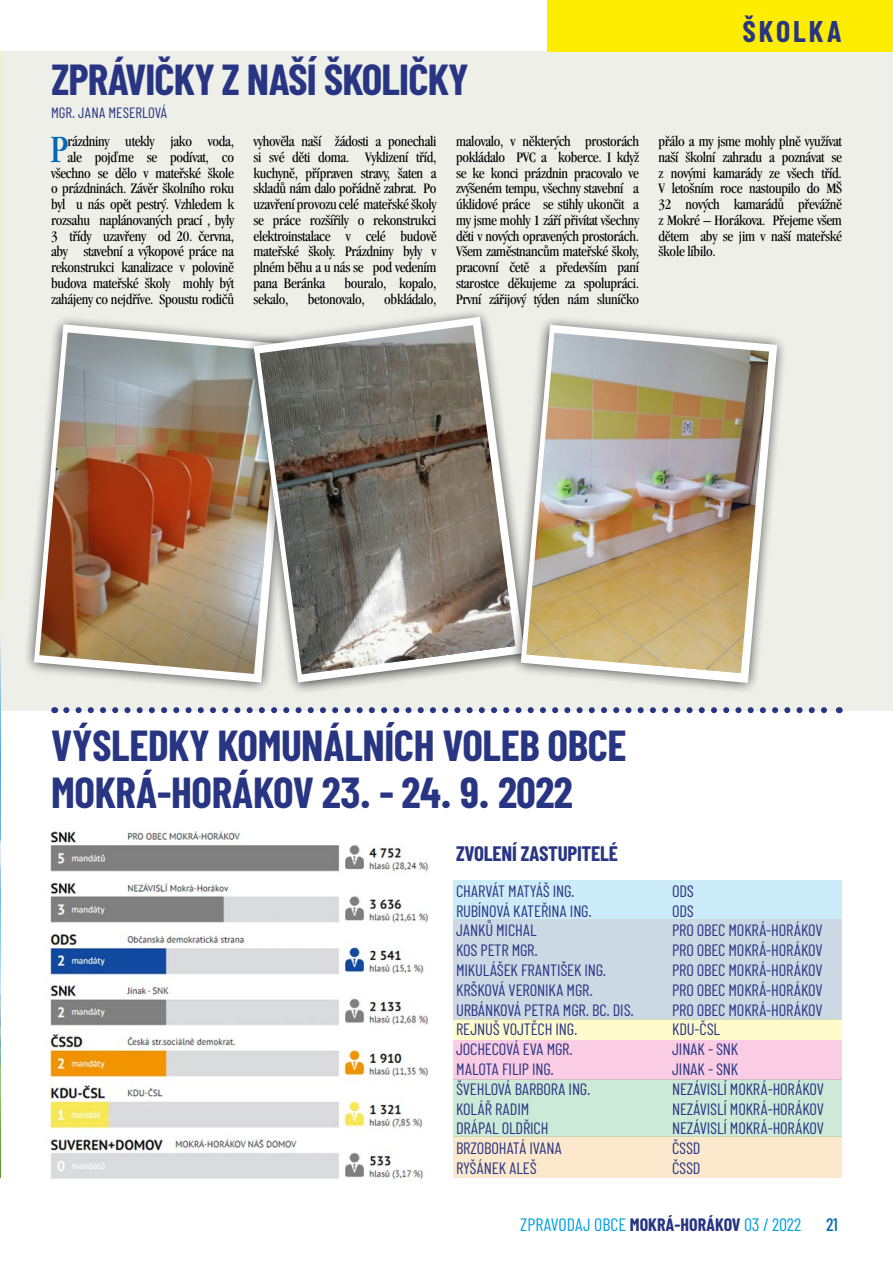
<style>
.page{position:relative;width:893px;height:1263px;background:#fff}
.page>*{position:absolute;margin:0;border:0;box-sizing:border-box;transform-origin:0 0}
.t1{font:700 43.5px "Barlow Condensed";letter-spacing:-.01em;color:#283583}
.text_základní{font:condensed 40.05px "ITC Garamond OT";color:#0069b4}
.t2{font:700 30px "Barlow Condensed";letter-spacing:.1em;color:#283583}
.t3{font:700 21px "Barlow Condensed";letter-spacing:-.01em;color:#283583}
.t4{font:18px "Barlow Condensed";color:#009fe3}
.t5{font:500 18px "Barlow Condensed";color:#0069b4}
.t6{font:16.5px "Barlow Condensed";letter-spacing:-.01em;color:#283583}
.text_základní-2{font:condensed 15px/15.8px "ITC Garamond OT";letter-spacing:-.02em;color:#000;text-align:justify}
.t7{font:15px "Barlow Condensed";color:#283583}
.s1{font-weight:700;color:#283583}
</style>
<div class="page">
<div style="left:453px;top:880px;width:389px;height:39px;background:#cdecf9"></div>
<div style="left:453px;top:919px;width:389px;height:100px;background:#cdd8e5"></div>
<div style="left:453px;top:1019px;width:389px;height:21px;background:#fffbcd"></div>
<div style="left:453px;top:1137px;width:389px;height:41px;background:#fce9cd"></div>
<div style="left:453px;top:1079px;width:389px;height:58px;background:#cdead9"></div>
<div style="left:453px;top:1040px;width:389px;height:39px;background:#facde5"></div>
<div style="left:1px;top:51px;width:892px;height:659px;background:#eeefe9"></div>
<hr style="left:0;top:51px;width:1px;height:546px;background:#f0eeca">
<img style="left:0;top:662px;width:1px;height:515px">
<div style="left:548px;top:0;width:345px;height:51px;background:#ffed00"></div>
<svg style="left:27px;top:318px;width:213px;height:372px"></svg>
<svg style="left:34px;top:324px;width:206px;height:358px"></svg>
<img style="left:39px;top:332px;width:201px;height:342px">
<svg style="left:240px;top:312px;width:245px;height:380px"></svg>
<svg style="left:254px;top:317px;width:235px;height:365px"></svg>
<img style="left:260px;top:325px;width:248px;height:349px">
<svg style="left:508px;top:319px;width:276px;height:372px"></svg>
<svg style="left:521px;top:325px;width:256px;height:358px"></svg>
<img style="left:526px;top:333px;width:243px;height:340px">
<svg style="left:66px;top:707px;width:767px;height:6px"></svg>
<svg style="left:0;top:597px;width:1px;height:65px"></svg>
<img style="left:44px;top:831px;width:385px;height:349px">
<p class="t1" style="left:51px;top:52px;width:419px">ZPRÁVIČKY Z NAŠÍ ŠKOLIČKY</p>
<p class="t7" style="left:51px;top:103px;width:118px">MGR. JANA MESERLOVÁ</p>
<p class="t2" style="left:742px;top:12px;width:101px">ŠKOLKA</p>
<p class="text_základní-2" style="left:51px;top:133px;width:185px;text-align:right">rázdniny utekly jako voda, ale pojďme se podívat, co všechno se dělo v mateřské škole o prázdninách. Závěr školního roku byl u nás opět pestrý. Vzhledem k rozsahu naplánovaných prací , byly<br>3 třídy uzavřeny od 20. června, aby stavební a výkopové práce na rekonstrukci kanalizace v polovině budova mateřské školy mohly být zahájeny co nejdříve. Spoustu rodičů</p>
<p class="text_základní-2" style="left:254px;top:133px;width:185px">vyhověla naší žádosti a ponechali si své děti doma. Vyklizení tříd, kuchyně, přípraven stravy, šaten a skladů nám dalo pořádně zabrat. Po uzavření provozu celé mateřské školy se práce rozšířily o rekonstrukci elektroinstalace v celé budově mateřské školy. Prázdniny byly v plném běhu a u nás se pod vedením pana Beránka</p>
<p class="text_základní" style="left:51px;top:127px;width:19px">P</p>
<p class="text_základní-2" style="left:344px;top:275px;width:94px">bouralo, kopalo,</p>
<p class="text_základní-2" style="left:254px;top:291px;width:36px">sekalo,</p>
<p class="text_základní-2" style="left:308px;top:291px;width:58px">betonovalo,</p>
<p class="text_základní-2" style="left:384px;top:291px;width:54px">obkládalo,</p>
<p class="text_základní-2" style="left:456px;top:133px;width:185px">malovalo, v některých prostorách pokládalo PVC a koberce. I když se ke konci prázdnin pracovalo ve zvýšeném tempu, všechny stavební a úklidové práce se stihly ukončit a my jsme mohly 1 září přivítat všechny děti v nových opravených prostorách.<br>Všem zaměstnancům mateřské školy, pracovní četě a především paní starostce děkujeme za spolupráci.<br>První zářijový týden nám sluníčko</p>
<p class="text_základní-2" style="left:659px;top:133px;width:185px">přálo a my jsme mohly plně využívat naší školní zahradu a poznávat se z novými kamarády ze všech tříd.<br>V letošním roce nastoupilo do MŠ 32 nových kamarádů převážně z Mokré – Horákova. Přejeme všem dětem aby se jim v naší mateřské škole líbilo.</p>
<p class="t1" style="left:51px;top:718px;width:577px">VÝSLEDKY KOMUNÁLNÍCH VOLEB OBCE</p>
<p class="t1" style="left:51px;top:765px;width:523px">MOKRÁ-HORÁKOV 23. - 24. 9. 2022</p>
<p class="t3" style="left:456px;top:841px;width:164px">ZVOLENÍ ZASTUPITELÉ</p>
<p class="t6" style="left:456px;top:880px;width:120px">CHARVÁT MATYÁŠ ING.</p>
<p class="t6" style="left:672px;top:880px;width:23px">ODS</p>
<p class="t6" style="left:456px;top:900px;width:137px">RUBÍNOVÁ KATEŘINA ING.</p>
<p class="t6" style="left:672px;top:900px;width:23px">ODS</p>
<p class="t6" style="left:456px;top:920px;width:82px">JANKŮ MICHAL</p>
<p class="t6" style="left:672px;top:920px;width:152px">PRO OBEC MOKRÁ-HORÁKOV</p>
<p class="t6" style="left:456px;top:940px;width:83px">KOS PETR MGR.</p>
<p class="t6" style="left:672px;top:940px;width:152px">PRO OBEC MOKRÁ-HORÁKOV</p>
<p class="t6" style="left:456px;top:960px;width:152px">MIKULÁŠEK FRANTIŠEK ING.</p>
<p class="t6" style="left:672px;top:960px;width:152px">PRO OBEC MOKRÁ-HORÁKOV</p>
<p class="t6" style="left:456px;top:979px;width:138px">KRŠKOVÁ VERONIKA MGR.</p>
<p class="t6" style="left:672px;top:979px;width:152px">PRO OBEC MOKRÁ-HORÁKOV</p>
<p class="t6" style="left:456px;top:999px;width:179px">URBÁNKOVÁ PETRA MGR. BC. DIS.</p>
<p class="t6" style="left:672px;top:999px;width:152px">PRO OBEC MOKRÁ-HORÁKOV</p>
<p class="t6" style="left:456px;top:1019px;width:123px">REJNUŠ VOJTĚCH ING.</p>
<p class="t6" style="left:672px;top:1019px;width:50px">KDU-ČSL</p>
<p class="t6" style="left:456px;top:1039px;width:118px">JOCHECOVÁ EVA MGR.</p>
<p class="t6" style="left:672px;top:1039px;width:68px">JINAK - SNK</p>
<p class="t6" style="left:456px;top:1059px;width:99px">MALOTA FILIP ING.</p>
<p class="t6" style="left:672px;top:1059px;width:68px">JINAK - SNK</p>
<p class="t6" style="left:456px;top:1078px;width:136px">ŠVEHLOVÁ BARBORA ING.</p>
<p class="t6" style="left:672px;top:1078px;width:153px">NEZÁVISLÍ MOKRÁ-HORÁKOV</p>
<p class="t6" style="left:456px;top:1098px;width:75px">KOLÁŘ RADIM</p>
<p class="t6" style="left:672px;top:1098px;width:153px">NEZÁVISLÍ MOKRÁ-HORÁKOV</p>
<p class="t6" style="left:456px;top:1118px;width:94px">DRÁPAL OLDŘICH</p>
<p class="t6" style="left:672px;top:1118px;width:153px">NEZÁVISLÍ MOKRÁ-HORÁKOV</p>
<p class="t6" style="left:456px;top:1138px;width:107px">BRZOBOHATÁ IVANA</p>
<p class="t6" style="left:672px;top:1138px;width:30px">ČSSD</p>
<p class="t6" style="left:456px;top:1158px;width:82px">RYŠÁNEK ALEŠ</p>
<p class="t6" style="left:672px;top:1158px;width:30px">ČSSD</p>
<p class="t4" style="left:520px;top:1213px;width:283px">ZPRAVODAJ OBCE <span class="s1">MOKRÁ-HORÁKOV</span> 03 / 2022</p>
<p class="t5" style="left:826px;top:1213px;width:13px">21</p>
</div>
